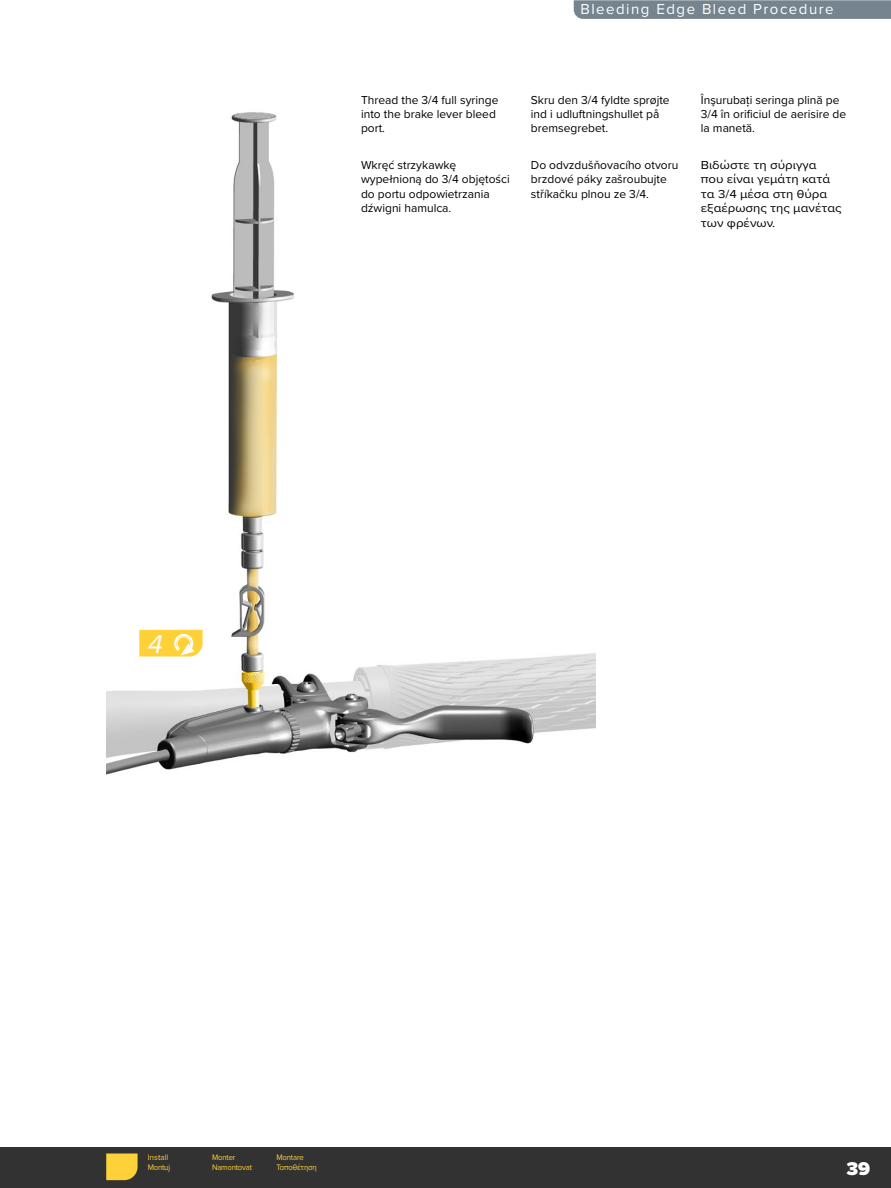
<style>
.page{position:relative;width:891px;height:1188px;background:#fff}
.page>*{position:absolute;margin:0;border:0;box-sizing:border-box;transform-origin:0 0}
.User_Manual_Number_Flag{font:italic 27px "Proxima Nova";color:#fff}
.t1{font:900 19.2px "Proxima Nova";color:#fff}
.t2{font:15px "Proxima Nova";letter-spacing:.1em;color:#fff}
.User_Manual_Text_-_Normal{font:12px/14.4px "Proxima Nova";color:#000}
.GreekBody{font:12px/14.4px "Proxima Nova";color:#000;scale:1.1 1}
.t3{font:8.25px "Proxima Nova";letter-spacing:-.02em;color:#ffd138;scale:.94 1}
.t4{font:8.25px "Proxima Nova";color:#ffd138}
</style>
<div class="page">
<div style="left:0;top:1148px;width:891px;height:40px;background:#323232"></div>
<svg style="left:574px;top:0;width:317px;height:19px;background:#798691"></svg>
<svg style="left:106px;top:1153px;width:32px;height:27px"></svg>
<img style="left:106px;top:112px;width:490px;height:663px">
<svg style="left:139px;top:630px;width:64px;height:27px;background:#ffd756"></svg>
<p class="User_Manual_Number_Flag" style="left:147px;top:624px;width:25px">4</p>
<p class="t2" style="left:580px;top:-3px;width:255px">Bleeding Edge Bleed Procedure</p>
<p class="User_Manual_Text_-_Normal" style="left:361px;top:92px;width:139px">Thread the 3/4 full syringe into the brake lever bleed port.</p>
<p class="User_Manual_Text_-_Normal" style="left:531px;top:92px;width:140px">Skru den 3/4 fyldte sprøjte ind i udluftningshullet på bremsegrebet.</p>
<p class="User_Manual_Text_-_Normal" style="left:701px;top:92px;width:147px">Înşurubaţi seringa plină pe<br>3/4 în orificiul de aerisire de la manetă.</p>
<p class="User_Manual_Text_-_Normal" style="left:361px;top:157px;width:150px">Wkręć strzykawkę wypełnioną do 3/4 objętości do portu odpowietrzania dźwigni hamulca.</p>
<p class="User_Manual_Text_-_Normal" style="left:531px;top:157px;width:149px">Do odvzdušňovacího otvoru brzdové páky zašroubujte stříkačku plnou ze 3/4.</p>
<p class="GreekBody" style="left:701px;top:157px;width:129px">Βιδώστε τη σύριγγα που είναι γεμάτη κατά τα 3/4 μέσα στη θύρα εξαέρωσης της μανέτας των φρένων.</p>
<p class="t4" style="left:148px;top:1151px;width:22px">Install</p>
<p class="t3" style="left:212px;top:1151px;width:26px">Monter</p>
<p class="t3" style="left:276px;top:1151px;width:31px">Montare</p>
<p class="t3" style="left:148px;top:1161px;width:25px">Montuj</p>
<p class="t3" style="left:212px;top:1161px;width:44px">Namontovat</p>
<p class="t3" style="left:276px;top:1161px;width:44px">Τοποθέτηση</p>
<h2 class="t1" style="left:846px;top:1154px;width:25px">39</h2>
</div>
